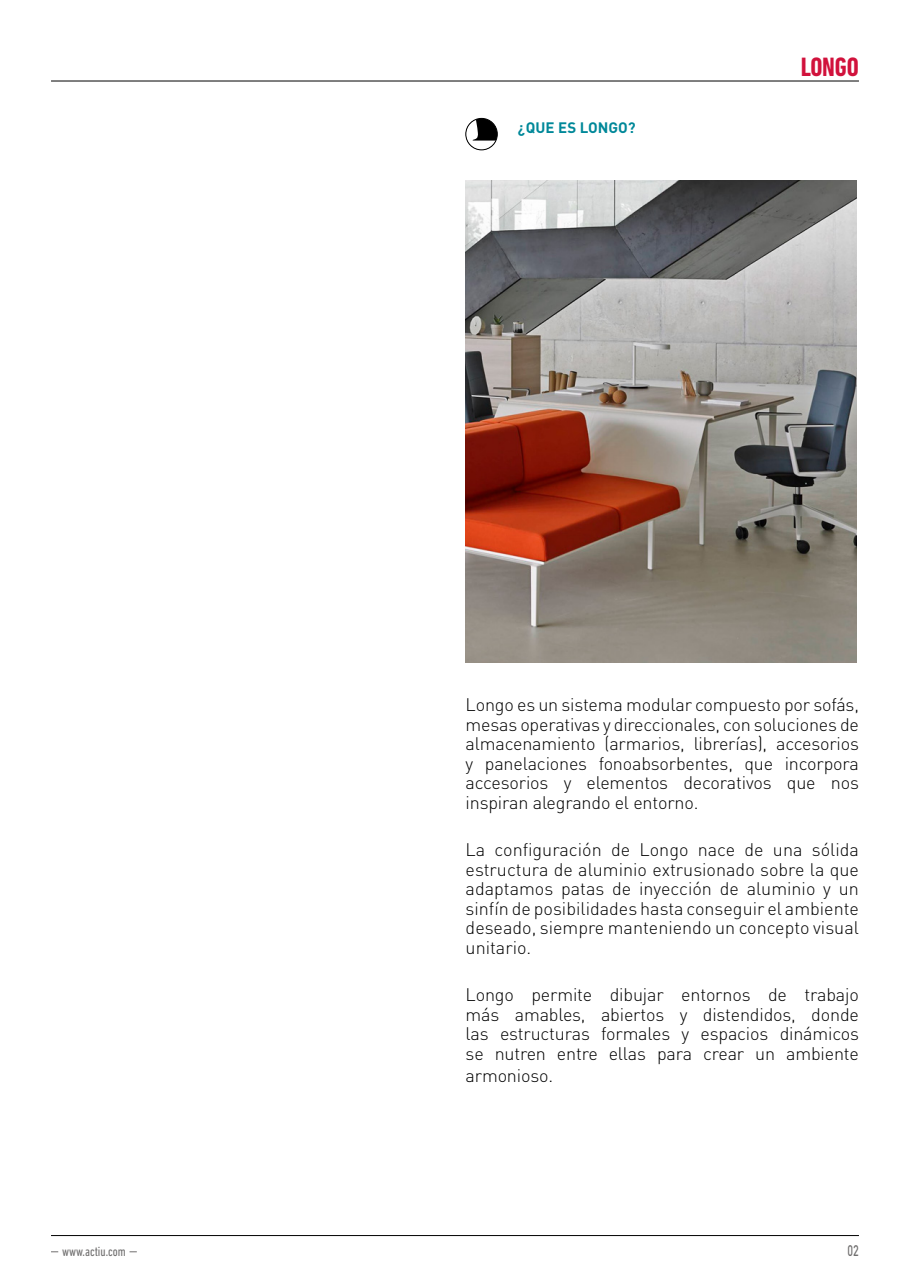
<style>
.page{position:relative;width:910px;height:1280px;background:#fff}
.page>*{position:absolute;margin:0;border:0;box-sizing:border-box;transform-origin:0 0}
.t1{font:700 condensed 27px "DIN Next LT Pro";letter-spacing:-.005em;color:#d1123c}
.t2{font:300 18px/19.5px "DIN Pro";letter-spacing:-.01em;color:#000;text-align:justify}
.t3{font:500 15.15px "DIN Pro";color:#706f6f;scale:.7 1}
.t4{font:700 15px "DIN Pro";letter-spacing:.005em;color:#089}
.t5{font:condensed 13.5px "DIN Next LT Pro";color:#706f6f}
</style>
<div class="page">
<hr style="left:51px;top:81px;width:808px;height:1px;background:#000">
<hr style="left:51px;top:1235px;width:808px;height:1px;background:#000">
<img style="left:466px;top:181px;width:391px;height:481px">
<svg style="left:466px;top:118px;width:31px;height:32px"></svg>
<div style="left:466px;top:118px;width:31px;height:32px;border:1px solid #000;border-radius:50%"></div>
<p class="t4" style="left:518px;top:118px;width:119px">¿QUE ES LONGO?</p>
<h1 class="t1" style="left:801px;top:51px;width:60px">LONGO</h1>
<p class="t2" style="left:466px;top:694px;width:395px">Longo es un sistema modular compuesto por sofás, mesas operativas y direccionales, con soluciones de almacenamiento (armarios, librerías), accesorios y panelaciones fonoabsorbentes, que incorpora accesorios y elementos decorativos que nos inspiran alegrando el entorno.</p>
<p class="t2" style="left:466px;top:839px;width:395px">La configuración de Longo nace de una sólida estructura de aluminio extrusionado sobre la que adaptamos patas de inyección de aluminio y un sinfín de posibilidades hasta conseguir el ambiente deseado, siempre manteniendo un concepto visual unitario.</p>
<p class="t2" style="left:466px;top:984px;width:395px">Longo permite dibujar entornos de trabajo más amables, abiertos y distendidos, donde las estructuras formales y espacios dinámicos se nutren entre ellas para crear un ambiente</p>
<p class="t2" style="left:466px;top:1064px;width:89px">armonioso.</p>
<p class="t5" style="left:62px;top:1243px;width:65px">www.actiu.com</p>
<p class="t3" style="left:848px;top:1240px;width:18px">02</p>
</div>
